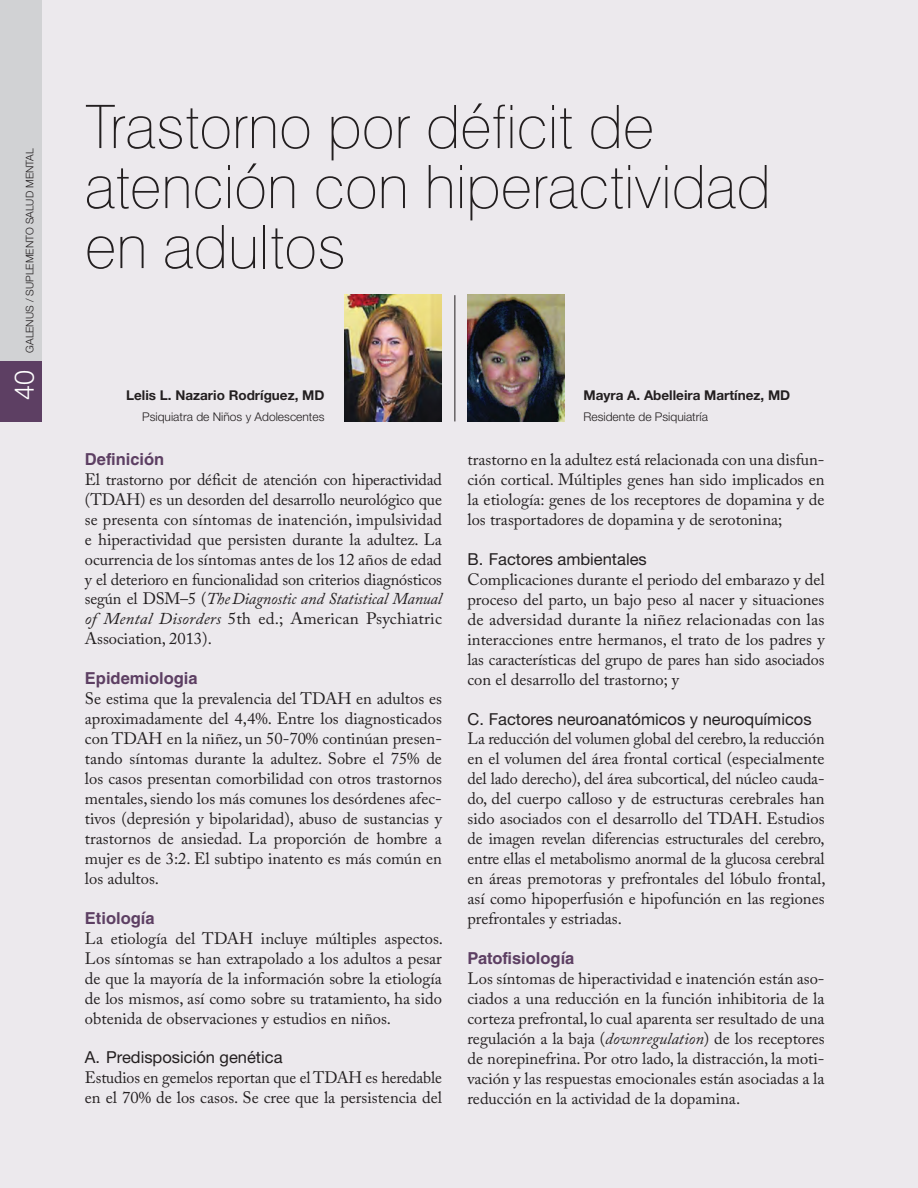
<style>
.page{position:relative;width:918px;height:1188px;background:#fff}
.page>*{position:absolute;margin:0;border:0;box-sizing:border-box;transform-origin:0 0}
.t1{font:100 60px/60px "Swiss 721 BT";color:#231f20}
.t2{font:300 27px "Helvetica Neue";color:#fff}
.t3{font:16.5px/20px "Adobe Caslon Pro";color:#231f20;text-align:justify}
.t4{font:16.5px "Helvetica Neue";color:#231f20}
.t5{font:700 16.5px "Helvetica LT Std";color:#5d3f63}
.t6{font:700 13.5px "Helvetica Neue";color:#231f20}
.t7{font:300 12px "Helvetica Neue";color:#231f20}
.t8{font:300 10.5px "Helvetica Neue";color:#231f20}
.s1{font-style:italic}
</style>
<div class="page">
<div style="left:0;top:0;width:917px;height:1188px;background:#ece9ed"></div>
<img style="left:467px;top:295px;width:98px;height:126px">
<hr style="left:454px;top:295px;width:1px;height:126px;background:#231f20">
<img style="left:344px;top:295px;width:98px;height:126px">
<div style="left:0;top:0;width:42px;height:412px;background:#d1d2d4"></div>
<div style="left:0;top:361px;width:42px;height:60px;background:#5d3f63"></div>
<p class="t8" style="left:23px;top:353px;width:206px;rotate:-90deg">GALENUS / SUPLEMENTO SALUD MENTAL</p>
<h2 class="t2" style="left:8px;top:400px;width:32px;rotate:-90deg">40</h2>
<h1 class="t1" style="left:85px;top:96px;width:687px">Trastorno por déficit de atención con hiperactividad en adultos</h1>
<p class="t6" style="left:126px;top:387px;width:200px">Lelis L. Nazario Rodríguez, MD</p>
<p class="t7" style="left:142px;top:410px;width:184px">Psiquiatra de Niños y Adolescentes</p>
<p class="t5" style="left:85px;top:449px;width:81px">Definición</p>
<p class="t3" style="left:85px;top:469px;width:358px">El trastorno por déficit de atención con hiperactividad (TDAH) es un desorden del desarrollo neurológico que se presenta con síntomas de inatención, impulsividad e hiperactividad que persisten durante la adultez. La ocurrencia de los síntomas antes de los 12 años de edad y el deterioro en funcionalidad son criterios diagnósticos según el DSM–5 (<span class="s1">The Diagnostic and Statistical Manual of Mental Disorders</span> 5th ed.; American Psychiatric Association, 2013).</p>
<p class="t5" style="left:85px;top:668px;width:114px">Epidemiologia</p>
<p class="t3" style="left:85px;top:688px;width:358px">Se estima que la prevalencia del TDAH en adultos es aproximadamente del 4,4%. Entre los diagnosticados con TDAH en la niñez, un 50-70% continúan presen&shy;tando síntomas durante la adultez. Sobre el 75% de los casos presentan comorbilidad con otros trastornos mentales, siendo los más comunes los desórdenes afec&shy;tivos (depresión y bipolaridad), abuso de sustancias y trastornos de ansiedad. La proporción de hombre a mujer es de 3:2. El subtipo inatento es más común en los adultos.</p>
<p class="t5" style="left:85px;top:908px;width:71px">Etiología</p>
<p class="t3" style="left:85px;top:928px;width:360px">La etiología del TDAH incluye múltiples aspectos.<br>Los síntomas se han extrapolado a los adultos a pesar de que la mayoría de la información sobre la etiología de los mismos, así como sobre su tratamiento, ha sido obtenida de observaciones y estudios en niños.</p>
<p class="t4" style="left:85px;top:1047px;width:199px">A. Predisposición genética</p>
<p class="t3" style="left:85px;top:1067px;width:358px">Estudios en gemelos reportan que el TDAH es heredable en el 70% de los casos. Se cree que la persistencia del</p>
<p class="t6" style="left:583px;top:387px;width:208px">Mayra A. Abelleira Martínez, MD</p>
<p class="t7" style="left:583px;top:410px;width:126px">Residente de Psiquiatría</p>
<p class="t3" style="left:467px;top:449px;width:358px">trastorno en la adultez está relacionada con una disfun&shy;ción cortical. Múltiples genes han sido implicados en la etiología: genes de los receptores de dopamina y de los trasportadores de dopamina y de serotonina;</p>
<p class="t4" style="left:467px;top:549px;width:181px">B. Factores ambientales</p>
<p class="t3" style="left:467px;top:569px;width:358px">Complicaciones durante el periodo del embarazo y del proceso del parto, un bajo peso al nacer y situaciones de adversidad durante la niñez relacionadas con las interacciones entre hermanos, el trato de los padres y las características del grupo de pares han sido asociados con el desarrollo del trastorno; y</p>
<p class="t4" style="left:467px;top:709px;width:346px">C. Factores neuroanatómicos y neuroquímicos</p>
<p class="t3" style="left:467px;top:729px;width:360px">La reducción del volumen global del cerebro, la reducción en el volumen del área frontal cortical (especialmente del lado derecho), del área subcortical, del núcleo cauda&shy;do, del cuerpo calloso y de estructuras cerebrales han sido asociados con el desarrollo del TDAH. Estudios de imagen revelan diferencias estructurales del cerebro, entre ellas el metabolismo anormal de la glucosa cerebral en áreas premotoras y prefrontales del lóbulo frontal, así como hipoperfusión e hipofunción en las regiones prefrontales y estriadas.</p>
<p class="t5" style="left:467px;top:948px;width:108px">Patofisiología</p>
<p class="t3" style="left:467px;top:968px;width:359px">Los síntomas de hiperactividad e inatención están aso&shy;ciados a una reducción en la función inhibitoria de la corteza prefrontal, lo cual aparenta ser resultado de una regulación a la baja (<span class="s1">downregulation</span>) de los receptores de norepinefrina. Por otro lado, la distracción, la moti&shy;vación y las respuestas emocionales están asociadas a la reducción en la actividad de la dopamina.</p>
</div>
